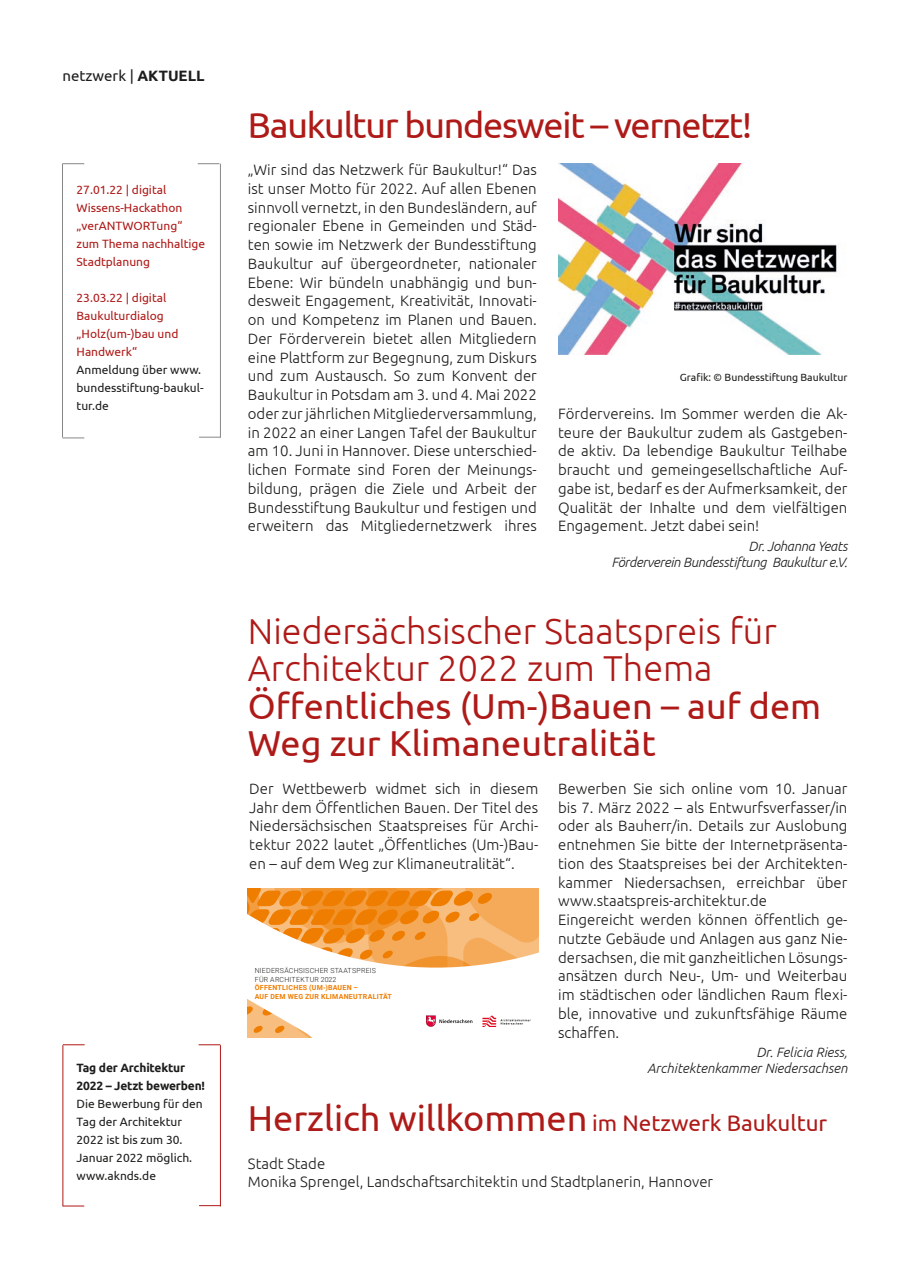
<style>
.page{position:relative;width:910px;height:1280px;background:#fff}
.page>*{position:absolute;margin:0;border:0;box-sizing:border-box;transform-origin:0 0}
.t1{font:300 36px/37.5px "Ubuntu";color:#ae1a18}
.t2{font:36px/37.5px "Ubuntu";color:#ae1a18}
.t3{font:36px "Ubuntu";letter-spacing:-.035em;color:#ae1a18}
.t4{font:22.5px "Ubuntu";color:#ae1a18}
.t5{font:300 15px/18.8px "Ubuntu";color:#1d1d1b;text-align:justify}
.t6{font:15px "Ubuntu";color:#1d1d1b}
.t7{font:italic 300 13.5px/16.2px "Ubuntu";letter-spacing:-.02em;color:#1d1d1b;text-align:right}
.t8{font:italic 300 13.5px/16.2px "Ubuntu";color:#1d1d1b;text-align:right}
.t9{font:12px/18px "Ubuntu";color:#ae1a18}
.t10{font:12px/18px "Ubuntu";color:#1d1d1b}
.t11{font:700 12px/18px "Ubuntu";letter-spacing:-.015em;color:#1d1d1b}
.t12{font:10.5px "Ubuntu";color:#1d1d1b}
.t13{font:700 7.05px/8.4px "Roboto";letter-spacing:.04em;color:#ef7d00}
.s1{font-weight:700}
.s2{font-weight:300;color:#1d1d1b}
.s3{font-weight:300;font-size:6.9px;color:#1d1d1b}
.s4{font-size:36px}
</style>
<div class="page">
<img style="left:558px;top:164px;width:279px;height:191px">
<svg style="left:248px;top:889px;width:290px;height:149px"></svg>
<svg style="left:63px;top:1044px;width:22px;height:1px"></svg>
<hr style="left:63px;top:1045px;width:1px;height:161px;background:#ae1a18">
<svg style="left:63px;top:1206px;width:21px;height:1px"></svg>
<hr style="left:220px;top:1045px;width:1px;height:161px;background:#ae1a18">
<svg style="left:199px;top:1044px;width:21px;height:1px"></svg>
<svg style="left:199px;top:1205px;width:21px;height:1px"></svg>
<svg style="left:63px;top:163px;width:21px;height:1px"></svg>
<hr style="left:62px;top:164px;width:1px;height:273px;background:#878787">
<svg style="left:63px;top:438px;width:21px;height:1px"></svg>
<hr style="left:220px;top:164px;width:1px;height:273px;background:#878787">
<svg style="left:198px;top:163px;width:21px;height:1px"></svg>
<svg style="left:199px;top:437px;width:22px;height:1px"></svg>
<p class="t6" style="left:63px;top:67px;width:144px">netzwerk | <span class="s1">AKTUELL</span></p>
<p class="t9" style="left:77px;top:180px;width:130px">27.01.22 | digital<br>Wissens-Hackathon „verANTWORTung“ zum Thema nachhaltige<br>Stadtplanung</p>
<p class="t9" style="left:77px;top:288px;width:103px">23.03.22 | digital<br>Baukulturdialog „Holz(um-)bau und<br>Handwerk“</p>
<p class="t10" style="left:77px;top:360px;width:129px">Anmeldung über www. bundesstiftung-baukul&shy;tur.de</p>
<p class="t11" style="left:77px;top:1059px;width:130px">Tag der Architektur<br>2022 – Jetzt bewerben!</p>
<p class="t10" style="left:77px;top:1095px;width:128px">Die Bewerbung für den<br>Tag der Architektur<br>2022 ist bis zum 30.<br>Januar 2022 möglich. www.aknds.de</p>
<h1 class="t3" style="left:248px;top:104px;width:506px">Baukultur bundesweit – vernetzt!</h1>
<p class="t5" style="left:248px;top:160px;width:290px">„Wir sind das Netzwerk für Baukultur!“ Das ist unser Motto für 2022. Auf allen Ebenen sinnvoll vernetzt, in den Bundesländern, auf regionaler Ebene in Gemeinden und Städ&shy;ten sowie im Netzwerk der Bundesstiftung Baukultur auf übergeordneter, nationaler Ebene: Wir bündeln unabhängig und bun&shy;desweit Engagement, Kreativität, Innovati&shy;on und Kompetenz im Planen und Bauen.<br>Der Förderverein bietet allen Mitgliedern eine Plattform zur Begegnung, zum Diskurs und zum Austausch. So zum Konvent der Baukultur in Potsdam am 3. und 4. Mai 2022 oder zur jährlichen Mitgliederversammlung, in 2022 an einer Langen Tafel der Baukultur am 10. Juni in Hannover. Diese unterschied&shy;lichen Formate sind Foren der Meinungs&shy;bildung, prägen die Ziele und Arbeit der Bundesstiftung Baukultur und festigen und erweitern das Mitgliedernetzwerk ihres</p>
<p class="t12" style="left:680px;top:371px;width:169px">Grafik: © Bundesstiftung Baukultur</p>
<p class="t5" style="left:558px;top:404px;width:291px">Fördervereins. Im Sommer werden die Ak&shy;teure der Baukultur zudem als Gastgeben&shy;de aktiv. Da lebendige Baukultur Teilhabe braucht und gemeingesellschaftliche Auf&shy;gabe ist, bedarf es der Aufmerksamkeit, der Qualität der Inhalte und dem vielfältigen Engagement. Jetzt dabei sein!</p>
<p class="t7" style="left:611px;top:538px;width:238px">Dr. Johanna Yeats<br>Förderverein Bundesstiftung Baukultur e.V.</p>
<h1 class="t1" style="left:248px;top:612px;width:530px">Niedersächsischer Staatspreis für<br>Architektur 2022 zum Thema</h1>
<h1 class="t2" style="left:248px;top:687px;width:575px">Öffentliches (Um-)Bauen – auf dem<br>Weg zur Klimaneutralität</h1>
<p class="t5" style="left:558px;top:779px;width:291px;text-align:left">Bewerben Sie sich online vom 10. Januar bis 7. März 2022 – als Entwurfsverfasser/in oder als Bauherr/in. Details zur Auslobung entnehmen Sie bitte der Internetpräsenta&shy;tion des Staatspreises bei der Architekten&shy;kammer Niedersachsen, erreichbar über www.staatspreis-architektur.de<br>Eingereicht werden können öffentlich ge&shy;nutzte Gebäude und Anlagen aus ganz Nie&shy;dersachsen, die mit ganzheitlichen Lösungs&shy;ansätzen durch Neu-, Um- und Weiterbau im städtischen oder ländlichen Raum flexi&shy;ble, innovative und zukunftsfähige Räume schaffen.</p>
<p class="t8" style="left:647px;top:1044px;width:202px">Dr. Felicia Riess,<br>Architektenkammer Niedersachsen</p>
<p class="t5" style="left:249px;top:779px;width:290px">Der Wettbewerb widmet sich in diesem Jahr dem Öffentlichen Bauen. Der Titel des Niedersächsischen Staatspreises für Archi&shy;tektur 2022 lautet „Öffentliches (Um-)Bau&shy;en – auf dem Weg zur Klimaneutralität“.</p>
<p class="t13" style="left:255px;top:966px;width:139px"><span class="s2">NIEDERSÄCHSISCHER STAATSPREIS<br>FÜR ARCHITEKTUR</span> <span class="s3">2022<br></span>ÖFFENTLICHES (UM-)BAUEN –<br>AUF DEM WEG ZUR KLIMANEUTRALITÄT</p>
<h2 class="t4" style="left:248px;top:1110px;width:581px"><span class="s4">Herzlich willkommen</span> im Netzwerk Baukultur</h2>
<p class="t5" style="left:248px;top:1153px;width:467px">Stadt Stade<br>Monika Sprengel, Landschaftsarchitektin und Stadtplanerin, Hannover</p>
</div>
